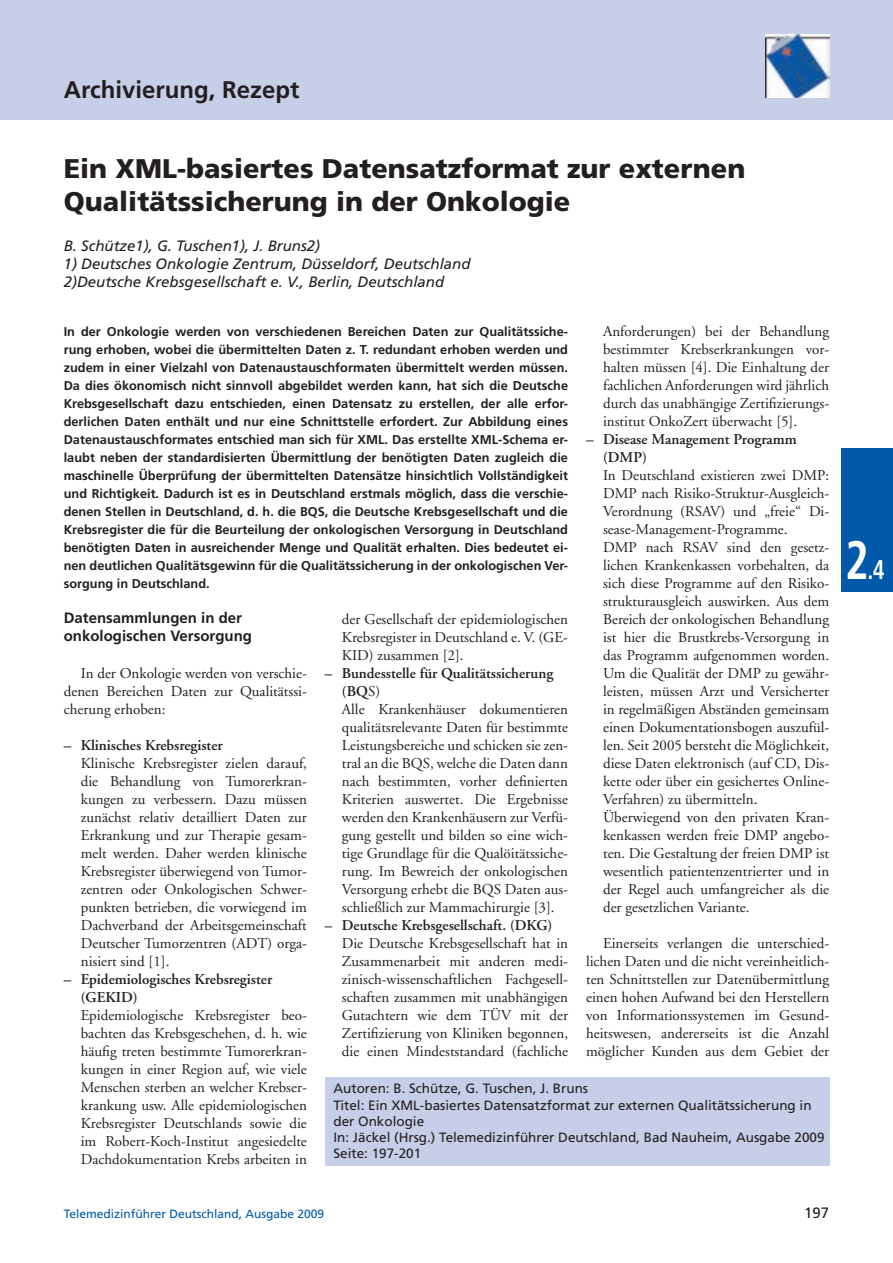
<style>
.page{position:relative;width:893px;height:1263px;background:#fff}
.page>*{position:absolute;margin:0;border:0;box-sizing:border-box;transform-origin:0 0}
.t1{font:900 27px/32.4px "Frutiger";color:#231f20}
.t2{font:700 condensed 27px "Frutiger";color:#fff;scale:.85 1}
.t3{font:700 24px "Frutiger";color:#231f20}
.t4{font:15px/18px "Adobe Garamond";color:#231f20;text-align:justify}
.t5{font:italic 15px/18px "Frutiger";color:#231f20}
.t6{font:600 15px/18px "Adobe Garamond";color:#231f20}
.t7{font:700 15px/18px "Frutiger";color:#231f20}
.t8{font:15px "Frutiger";color:#231f20}
.t9{font:13.5px/16.2px "Frutiger";color:#231f20}
.t10{font:700 12.75px/18px "Frutiger";color:#231f20;text-align:justify}
.t11{font:12px "Frutiger";color:#0159a9}
.s1{font-weight:600}
.s2{font-size:54px}
</style>
<div class="page">
<div style="left:0;top:0;width:893px;height:119px;background:#c7cee8"></div>
<img style="left:765px;top:34px;width:64px;height:64px">
<div style="left:842px;top:448px;width:51px;height:143px;background:#0159a9"></div>
<div style="left:325px;top:1077px;width:504px;height:88px;background:#c7cee8"></div>
<h2 class="t3" style="left:64px;top:76px;width:237px">Archivierung, Rezept</h2>
<h1 class="t1" style="left:64px;top:152px;width:683px">Ein XML-basiertes Datensatzformat zur externen<br>Qualitätssicherung in der Onkologie</h1>
<p class="t5" style="left:64px;top:236px;width:258px">B. Schütze1), G. Tuschen1), J. Bruns2)</p>
<p class="t5" style="left:64px;top:254px;width:408px">1) Deutsches Onkologie Zentrum, Düsseldorf, Deutschland<br>2)Deutsche Krebsgesellschaft e. V., Berlin, Deutschland</p>
<p class="t10" style="left:64px;top:322px;width:506px">In der Onkologie werden von verschiedenen Bereichen Daten zur Qualitätssiche&shy;rung erhoben, wobei die übermittelten Daten z. T. redundant erhoben werden und zudem in einer Vielzahl von Datenaustauschformaten übermittelt werden müssen.<br>Da dies ökonomisch nicht sinnvoll abgebildet werden kann, hat sich die Deutsche Krebsgesellschaft dazu entschieden, einen Datensatz zu erstellen, der alle erfor&shy;derlichen Daten enthält und nur eine Schnittstelle erfordert. Zur Abbildung eines Datenaustauschformates entschied man sich für XML. Das erstellte XML-Schema er&shy;laubt neben der standardisierten Übermittlung der benötigten Daten zugleich die maschinelle Überprüfung der übermittelten Datensätze hinsichtlich Vollständigkeit und Richtigkeit. Dadurch ist es in Deutschland erstmals möglich, dass die verschie&shy;denen Stellen in Deutschland, d. h. die BQS, die Deutsche Krebsgesellschaft und die Krebsregister die für die Beurteilung der onkologischen Versorgung in Deutschland benötigten Daten in ausreichender Menge und Qualität erhalten. Dies bedeutet ei&shy;nen deutlichen Qualitätsgewinn für die Qualitätssicherung in der onkologischen Ver&shy;sorgung in Deutschland.</p>
<p class="t4" style="left:603px;top:322px;width:228px">Anforderungen) bei der Behandlung bestimmter Krebserkrankungen vor&shy;halten müssen [4]. Die Einhaltung der fachlichen Anforderungen wird jährlich durch das unabhängige Zertifizierungs&shy;institut OnkoZert überwacht [5].</p>
<p class="t6" style="left:603px;top:430px;width:195px;text-indent:-17px">– Disease Management Programm (DMP)</p>
<p class="t4" style="left:603px;top:466px;width:228px;text-align:left">In Deutschland existieren zwei DMP:<br>DMP nach Risiko-Struktur-Ausgleich-Verordnung (RSAV) und „freie“ Di&shy;sease-Management-Programme.<br>DMP nach RSAV sind den gesetz&shy;lichen Krankenkassen vorbehalten, da sich diese Programme auf den Risiko&shy;strukturausgleich auswirken. Aus dem Bereich der onkologischen Behandlung ist hier die Brustkrebs-Versorgung in das Programm aufgenommen worden.<br>Um die Qualität der DMP zu gewähr&shy;leisten, müssen Arzt und Versicherter in regelmäßigen Abständen gemeinsam einen Dokumentationsbogen auszufül&shy;len. Seit 2005 bersteht die Möglichkeit, diese Daten elektronisch (auf CD, Dis&shy;kette oder über ein gesichertes Online-Verfahren) zu übermitteln.<br>Überwiegend von den privaten Kran&shy;kenkassen werden freie DMP angebo&shy;ten. Die Gestaltung der freien DMP ist wesentlich patientenzentrierter und in der Regel auch umfangreicher als die der gesetzlichen Variante.</p>
<p class="t4" style="left:586px;top:934px;width:245px;text-indent:17px">Einerseits verlangen die unterschied&shy;lichen Daten und die nicht vereinheitlich&shy;ten Schnittstellen zur Datenübermittlung einen hohen Aufwand bei den Herstellern von Informationssystemen im Gesund&shy;heitswesen, andererseits ist die Anzahl möglicher Kunden aus dem Gebiet der</p>
<p class="t7" style="left:64px;top:608px;width:190px">Datensammlungen in der onkologischen Versorgung</p>
<p class="t4" style="left:64px;top:664px;width:245px;text-indent:17px">In der Onkologie werden von verschie&shy;denen Bereichen Daten zur Qualitätssi&shy;cherung erhoben:</p>
<p class="t6" style="left:64px;top:736px;width:161px">– Klinisches Krebsregister</p>
<p class="t4" style="left:81px;top:754px;width:228px">Klinische Krebsregister zielen darauf, die Behandlung von Tumorerkran&shy;kungen zu verbessern. Dazu müssen zunächst relativ detailliert Daten zur Erkrankung und zur Therapie gesam&shy;melt werden. Daher werden klinische Krebsregister überwiegend von Tumor&shy;zentren oder Onkologischen Schwer&shy;punkten betrieben, die vorwiegend im Dachverband der Arbeitsgemeinschaft Deutscher Tumorzentren (ADT) orga&shy;nisiert sind [1].</p>
<p class="t6" style="left:81px;top:970px;width:193px;text-indent:-17px">– Epidemiologisches Krebsregister (GEKID)</p>
<p class="t4" style="left:81px;top:1006px;width:228px">Epidemiologische Krebsregister beo&shy;bachten das Krebsgeschehen, d. h. wie häufig treten bestimmte Tumorerkran&shy;kungen in einer Region auf, wie viele Menschen sterben an welcher Krebser&shy;krankung usw. Alle epidemiologischen Krebsregister Deutschlands sowie die im Robert-Koch-Institut angesiedelte Dachdokumentation Krebs arbeiten in</p>
<p class="t4" style="left:342px;top:610px;width:228px">der Gesellschaft der epidemiologischen Krebsregister in Deutschland e. V. (GE-KID) zusammen [2].</p>
<p class="t4" style="left:342px;top:664px;width:228px;text-align:left;text-indent:-17px"><span class="s1">– Bundesstelle für Qualitätssicherung (BQ</span>S)<br>Alle Krankenhäuser dokumentieren qualitätsrelevante Daten für bestimmte Leistungsbereiche und schicken sie zen&shy;tral an die BQS, welche die Daten dann nach bestimmten, vorher definierten Kriterien auswertet. Die Ergebnisse werden den Krankenhäusern zur Verfü&shy;gung gestellt und bilden so eine wich&shy;tige Grundlage für die Qualöitätssiche&shy;rung. Im Bewreich der onkologischen Versorgung erhebt die BQS Daten aus&shy;schließlich zur Mammachirurgie [3].</p>
<p class="t6" style="left:325px;top:916px;width:229px">– Deutsche Krebsgesellschaft. (DKG)</p>
<p class="t4" style="left:342px;top:934px;width:228px">Die Deutsche Krebsgesellschaft hat in Zusammenarbeit mit anderen medi&shy;zinisch-wissenschaftlichen Fachgesell&shy;schaften zusammen mit unabhängigen Gutachtern wie dem TÜV mit der Zertifizierung von Kliniken begonnen, die einen Mindeststandard (fachliche</p>
<p class="t9" style="left:333px;top:1080px;width:493px">Autoren: B. Schütze, G. Tuschen, J. Bruns<br>Titel: Ein XML-basiertes Datensatzformat zur externen Qualitätssicherung in der Onkologie<br>In: Jäckel (Hrsg.) Telemedizinführer Deutschland, Bad Nauheim, Ausgabe 2009<br>Seite: 197-201</p>
<p class="t11" style="left:64px;top:1206px;width:262px">Telemedizinführer Deutschland, Ausgabe 2009</p>
<p class="t8" style="left:804px;top:1204px;width:27px">197</p>
<h1 class="t2" style="left:845px;top:553px;width:48px"><span class="s2">2</span>.4</h1>
</div>
